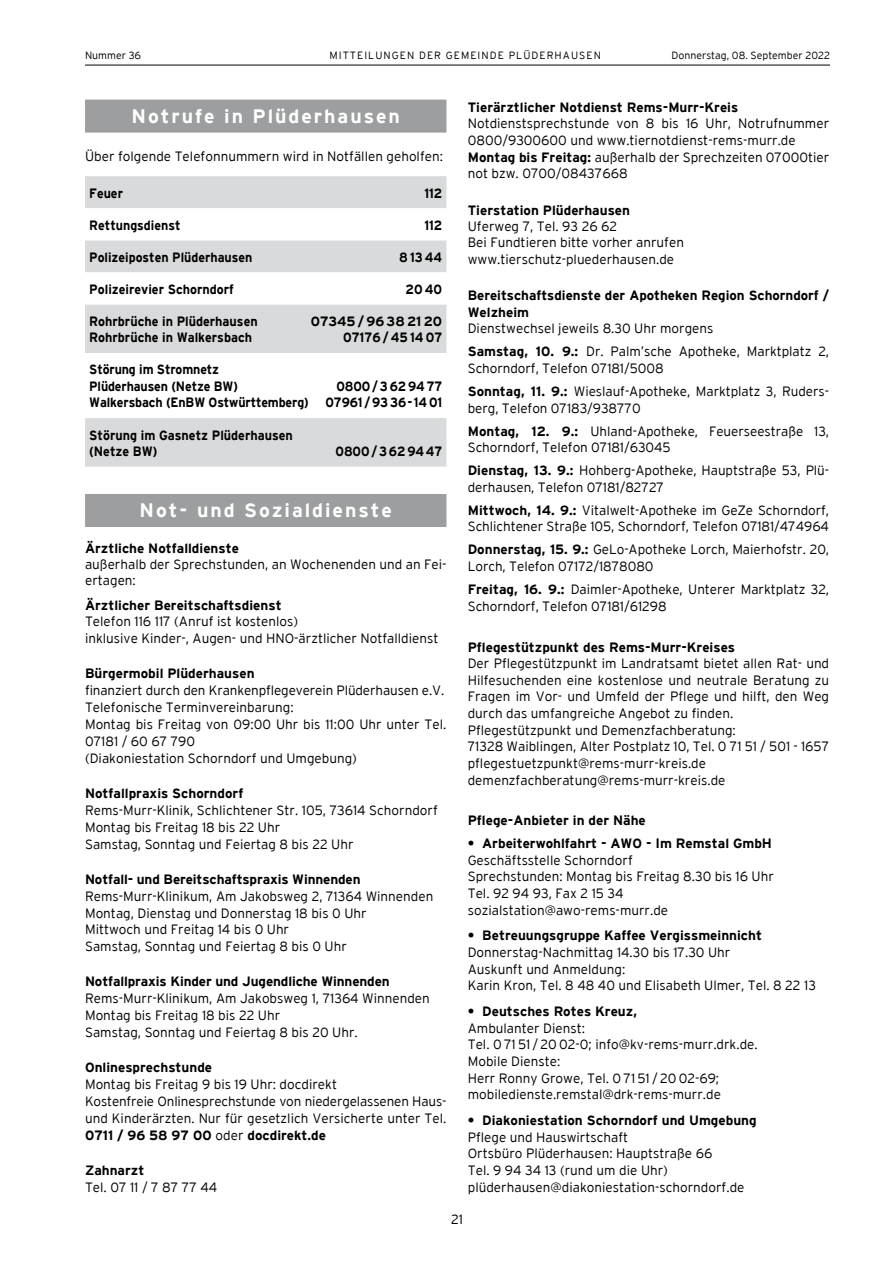
<style>
.page{position:relative;width:893px;height:1263px;background:#fff}
.page>*{position:absolute;margin:0;border:0;box-sizing:border-box;transform-origin:0 0}
.t1{font:700 19.5px "Interstate";letter-spacing:.1em;color:#fff}
.t2{font:300 13.5px/16.6px "Interstate";color:#000}
.t3{font:700 13.5px/16.6px "Interstate";color:#000}
.t4{font:700 13.5px/16.5px "Interstate";color:#000;scale:.92 1}
.t5{font:700 13.5px/16.5px "Interstate";color:#000;scale:.93 1}
.t6{font:300 10.5px "Interstate";color:#000}
.t7{font:300 10.5px "Interstate";letter-spacing:.1em;color:#000}
.s1{font-weight:700}
</style>
<div class="page">
<hr style="left:85px;top:65px;width:745px;height:1px;background:#000">
<div style="left:85px;top:100px;width:361px;height:33px;background:#9c9e9f"></div>
<div style="left:85px;top:494px;width:361px;height:33px;background:#9c9e9f"></div>
<div style="left:85px;top:176px;width:361px;height:291px;background:#d9dadb"></div>
<svg style="left:85px;top:208px;width:361px;height:210px"></svg>
<p class="t6" style="left:85px;top:50px;width:58px">Nummer 36</p>
<p class="t7" style="left:329px;top:50px;width:273px">MITTEILUNGEN DER GEMEINDE PLÜDERHAUSEN</p>
<p class="t6" style="left:672px;top:50px;width:160px">Donnerstag, 08. September 2022</p>
<h1 class="t1" style="left:132px;top:105px;width:270px">Notrufe in Plüderhausen</h1>
<p class="t2" style="left:85px;top:148px;width:359px">Über folgende Telefonnummern wird in Notfällen geholfen:</p>
<p class="t4" style="left:89px;top:185px;width:38px">Feuer</p>
<p class="t4" style="left:424px;top:185px;width:21px">112</p>
<p class="t4" style="left:89px;top:217px;width:101px">Rettungsdienst</p>
<p class="t4" style="left:424px;top:217px;width:21px">112</p>
<p class="t4" style="left:89px;top:249px;width:179px">Polizeiposten Plüderhausen</p>
<p class="t4" style="left:399px;top:249px;width:48px">81344</p>
<p class="t5" style="left:89px;top:281px;width:157px">Polizeirevier Schorndorf</p>
<p class="t5" style="left:406px;top:281px;width:41px">20 40</p>
<p class="t5" style="left:89px;top:313px;width:183px">Rohrbrüche in Plüderhausen</p>
<p class="t3" style="left:311px;top:313px;width:133px">07345 / 96 38 21 20</p>
<p class="t5" style="left:89px;top:329px;width:177px">Rohrbrüche in Walkersbach</p>
<p class="t5" style="left:343px;top:329px;width:108px">07176 / 45 14 07</p>
<p class="t4" style="left:89px;top:361px;width:163px">Störung im Stromnetz<br>Plüderhausen (Netze BW)</p>
<p class="t4" style="left:89px;top:378px;width:385px;text-align:right">0800 / 3 62 94 77<br>Walkersbach (EnBW Ostwürttemberg) 07961 / 93 36- 14 01</p>
<p class="t5" style="left:89px;top:426px;width:220px">Störung im Gasnetz Plüderhausen (Netze BW)</p>
<p class="t4" style="left:336px;top:443px;width:117px">0800 / 3 62 94 47</p>
<h1 class="t1" style="left:140px;top:499px;width:254px">Not- und Sozialdienste</h1>
<p class="t3" style="left:85px;top:540px;width:155px">Ärztliche Notfalldienste</p>
<p class="t2" style="left:85px;top:556px;width:363px;line-height:16px">außerhalb der Sprechstunden, an Wochenenden und an Fei&shy;ertagen:</p>
<p class="t3" style="left:85px;top:596px;width:198px">Ärztlicher Bereitschaftsdienst</p>
<p class="t2" style="left:85px;top:613px;width:355px">Telefon 116 117 (Anruf ist kostenlos)<br>inklusive Kinder-, Augen- und HNO-ärztlicher Notfalldienst</p>
<p class="t3" style="left:85px;top:665px;width:171px">Bürgermobil Plüderhausen</p>
<p class="t2" style="left:85px;top:682px;width:363px">finanziert durch den Krankenpflegeverein Plüderhausen e.V.<br>Telefonische Terminvereinbarung:<br>Montag bis Freitag von 09:00 Uhr bis 11:00 Uhr unter Tel.<br>07181 / 60 67 790<br>(Diakoniestation Schorndorf und Umgebung)</p>
<p class="t3" style="left:85px;top:785px;width:160px">Notfallpraxis Schorndorf</p>
<p class="t2" style="left:85px;top:802px;width:354px">Rems-Murr-Klinik, Schlichtener Str. 105, 73614 Schorndorf<br>Montag bis Freitag 18 bis 22 Uhr<br>Samstag, Sonntag und Feiertag 8 bis 22 Uhr</p>
<p class="t3" style="left:85px;top:871px;width:277px">Notfall- und Bereitschaftspraxis Winnenden</p>
<p class="t2" style="left:85px;top:887px;width:350px">Rems-Murr-Klinikum, Am Jakobsweg 2, 71364 Winnenden Montag, Dienstag und Donnerstag 18 bis 0 Uhr<br>Mittwoch und Freitag 14 bis 0 Uhr<br>Samstag, Sonntag und Feiertag 8 bis 0 Uhr</p>
<p class="t3" style="left:85px;top:973px;width:306px">Notfallpraxis Kinder und Jugendliche Winnenden</p>
<p class="t2" style="left:85px;top:990px;width:346px">Rems-Murr-Klinikum, Am Jakobsweg 1, 71364 Winnenden<br>Montag bis Freitag 18 bis 22 Uhr<br>Samstag, Sonntag und Feiertag 8 bis 20 Uhr.</p>
<p class="t3" style="left:85px;top:1059px;width:129px">Onlinesprechstunde</p>
<p class="t2" style="left:85px;top:1076px;width:363px">Montag bis Freitag 9 bis 19 Uhr: docdirekt<br>Kostenfreie Onlinesprechstunde von niedergelassenen Haus&shy;und Kinderärzten. Nur für gesetzlich Versicherte unter Tel.<br><span class="s1">0711 / 96 58 97 00</span> oder <span class="s1">docdirekt.de</span></p>
<p class="t3" style="left:85px;top:1162px;width:61px">Zahnarzt</p>
<p class="t2" style="left:85px;top:1178px;width:134px">Tel. 07 11 / 7 87 77 44</p>
<p class="t3" style="left:468px;top:99px;width:272px">Tierärztlicher Notdienst Rems-Murr-Kreis</p>
<p class="t2" style="left:468px;top:115px;width:363px">Notdienstsprechstunde von 8 bis 16 Uhr, Notrufnummer 0800/9300600 und www.tiernotdienst-rems-murr.de <span class="s1">Montag bis Freitag:</span> außerhalb der Sprechzeiten 07000tier not bzw. 0700/08437668</p>
<p class="t3" style="left:468px;top:201px;width:164px">Tierstation Plüderhausen</p>
<p class="t2" style="left:468px;top:218px;width:218px">Uferweg 7, Tel. 93 26 62<br>Bei Fundtieren bitte vorher anrufen www.tierschutz-pluederhausen.de</p>
<p class="t3" style="left:468px;top:287px;width:363px">Bereitschaftsdienste der Apotheken Region Schorndorf /<br>Welzheim</p>
<p class="t2" style="left:468px;top:317px;width:363px;line-height:23px">Dienstwechsel jeweils 8.30 Uhr morgens<br><span class="s1">Samstag, 10. 9.:</span> Dr. Palm’sche Apotheke, Marktplatz 2,</p>
<p class="t2" style="left:468px;top:356px;width:363px;line-height:23px">Schorndorf, Telefon 07181/5008<br><span class="s1">Sonntag, 11. 9.:</span> Wieslauf-Apotheke, Marktplatz 3, Ruders-</p>
<p class="t2" style="left:468px;top:396px;width:363px;line-height:23px">berg, Telefon 07183/938770<br><span class="s1">Montag, 12. 9.:</span> Uhland-Apotheke, Feuerseestraße 13,</p>
<p class="t2" style="left:468px;top:436px;width:363px;line-height:23px">Schorndorf, Telefon 07181/63045<br><span class="s1">Dienstag, 13. 9.:</span> Hohberg-Apotheke, Hauptstraße 53, Plü-</p>
<p class="t2" style="left:468px;top:475px;width:363px;line-height:23px">derhausen, Telefon 07181/82727<br><span class="s1">Mittwoch, 14. 9.:</span> Vitalwelt-Apotheke im GeZe Schorndorf,</p>
<p class="t2" style="left:468px;top:515px;width:363px;line-height:23px">Schlichtener Straße 105, Schorndorf, Telefon 07181/474964<br><span class="s1">Donnerstag, 15. 9.:</span> GeLo-Apotheke Lorch, Maierhofstr. 20,</p>
<p class="t2" style="left:468px;top:555px;width:363px;line-height:23px">Lorch, Telefon 07172/1878080<br><span class="s1">Freitag, 16. 9.:</span> Daimler-Apotheke, Unterer Marktplatz 32,</p>
<p class="t2" style="left:468px;top:598px;width:200px">Schorndorf, Telefon 07181/61298</p>
<p class="t3" style="left:468px;top:638px;width:269px">Pflegestützpunkt des Rems-Murr-Kreises</p>
<p class="t2" style="left:468px;top:655px;width:363px">Der Pflegestützpunkt im Landratsamt bietet allen Rat- und Hilfesuchenden eine kostenlose und neutrale Beratung zu Fragen im Vor- und Umfeld der Pflege und hilft, den Weg durch das umfangreiche Angebot zu finden.<br>Pflegestützpunkt und Demenzfachberatung:<br>71328 Waiblingen, Alter Postplatz 10, Tel. 0 71 51 / 501 - 1657 pflegestuetzpunkt@rems-murr-kreis.de demenzfachberatung@rems-murr-kreis.de</p>
<p class="t3" style="left:468px;top:812px;width:180px">Pflege-Anbieter in der Nähe</p>
<p class="t3" style="left:468px;top:835px;width:306px">• Arbeiterwohlfahrt - AWO - Im Remstal GmbH</p>
<p class="t2" style="left:468px;top:852px;width:308px">Geschäftsstelle Schorndorf<br>Sprechstunden: Montag bis Freitag 8.30 bis 16 Uhr Tel. 92 94 93, Fax 2 15 34 sozialstation@awo-rems-murr.de</p>
<p class="t3" style="left:468px;top:927px;width:296px">• Betreuungsgruppe Kaffee Vergissmeinnicht</p>
<p class="t2" style="left:468px;top:944px;width:350px">Donnerstag-Nachmittag 14.30 bis 17.30 Uhr<br>Auskunft und Anmeldung:<br>Karin Kron, Tel. 8 48 40 und Elisabeth Ulmer, Tel. 8 22 13</p>
<p class="t3" style="left:468px;top:1003px;width:171px">• Deutsches Rotes Kreuz,</p>
<p class="t2" style="left:468px;top:1019px;width:291px">Ambulanter Dienst:<br>Tel. 0 71 51 / 20 02-0; info@kv-rems-murr.drk.de.<br>Mobile Dienste:<br>Herr Ronny Growe, Tel. 0 71 51 / 20 02-69; mobiledienste.remstal@drk-rems-murr.de</p>
<p class="t3" style="left:468px;top:1112px;width:290px">• Diakoniestation Schorndorf und Umgebung</p>
<p class="t2" style="left:468px;top:1128px;width:278px">Pflege und Hauswirtschaft<br>Ortsbüro Plüderhausen: Hauptstraße 66<br>Tel. 9 94 34 13 (rund um die Uhr) plüderhausen@diakoniestation-schorndorf.de</p>
<p class="t2" style="left:451px;top:1210px;width:13px">21</p>
</div>
